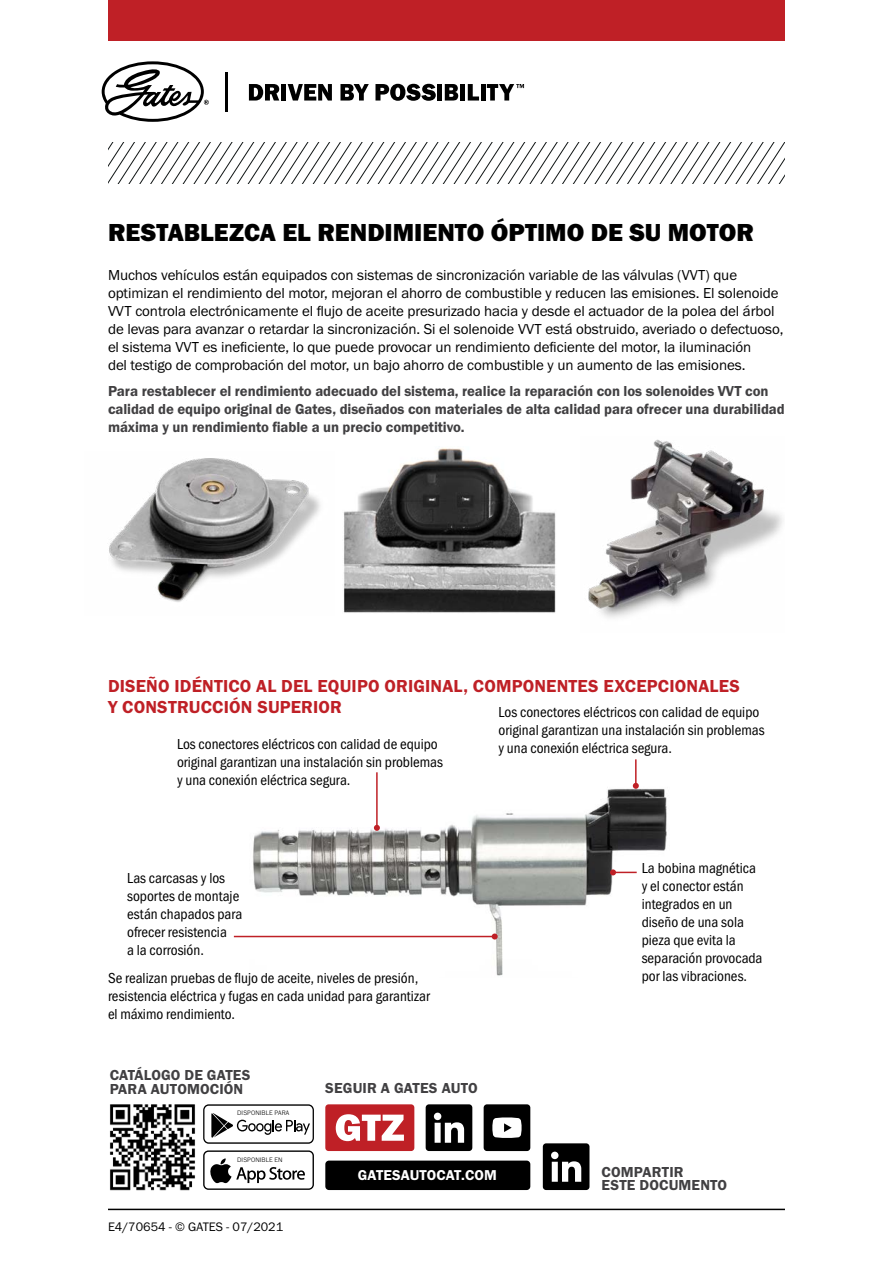
<style>
.page{position:relative;width:893px;height:1263px;background:#fff}
.page>*{position:absolute;margin:0;border:0;box-sizing:border-box;transform-origin:0 0}
.Title_-_17pt{font:25.5px "Franklin Gothic URW Hea";color:#000}
.BODY_-_Title_Red{font:18px/21px "Franklin Gothic URW Dem";letter-spacing:.01em;color:#bf2026}
._10pt_Tech_Body{font:15px/18px "Franklin Gothic URW Cond";color:#000}
.Body{font:15px/18px "Franklin Gothic URW Boo";letter-spacing:-.005em;color:#000}
.Body-2{font:15px/18px "Franklin Gothic URW Dem";letter-spacing:-.005em;color:#414042}
.FOLLOW_GATES_AUTO{font:15px/13.5px "Franklin Gothic URW Dem";letter-spacing:.01em;color:#414042}
.FOLLOW_GATES_AUTO-2{font:14.85px "Franklin Gothic URW Dem";letter-spacing:.01em;color:#fff}
.BODY_-_Footer{font:12.75px "Franklin Gothic URW Boo";color:#000}
.body_general{font:300 6.75px "Franklin Gothic URW";letter-spacing:.02em;color:#000}
</style>
<div class="page">
<hr style="left:108px;top:1209px;width:677px;height:1px;background:#000">
<img style="left:249px;top:785px;width:418px;height:191px">
<hr style="left:635px;top:759px;width:2px;height:27px;background:#bf2026">
<svg style="left:633px;top:783px;width:6px;height:6px"></svg>
<svg style="left:610px;top:869px;width:27px;height:6px"></svg>
<hr style="left:376px;top:772px;width:2px;height:56px;background:#bf2026">
<svg style="left:374px;top:825px;width:6px;height:6px"></svg>
<hr style="left:234px;top:936px;width:261px;height:1px;background:#bf2026">
<svg style="left:492px;top:933px;width:6px;height:6px"></svg>
<img style="left:110px;top:1104px;width:85px;height:86px">
<svg style="left:203px;top:1150px;width:111px;height:40px"></svg>
<svg style="left:203px;top:1104px;width:111px;height:40px"></svg>
<div style="left:325px;top:1160px;width:205px;height:30px;background:#000;border-radius:4px"></div>
<svg style="left:426px;top:1104px;width:46px;height:47px"></svg>
<svg style="left:325px;top:1104px;width:89px;height:47px"></svg>
<svg style="left:484px;top:1104px;width:46px;height:47px"></svg>
<svg style="left:543px;top:1143px;width:46px;height:47px"></svg>
<img style="left:109px;top:458px;width:212px;height:144px">
<img style="left:343px;top:448px;width:213px;height:165px">
<img style="left:588px;top:439px;width:195px;height:179px">
<div style="left:108px;top:0;width:677px;height:40px;background:#bf2026"></div>
<hr style="left:225px;top:72px;width:3px;height:39px;background:#000">
<svg style="left:249px;top:84px;width:30px;height:17px"></svg>
<div style="left:281px;top:84px;width:5px;height:17px;background:#000"></div>
<svg style="left:288px;top:84px;width:44px;height:17px"></svg>
<svg style="left:340px;top:84px;width:29px;height:17px"></svg>
<svg style="left:375px;top:84px;width:61px;height:17px"></svg>
<div style="left:437px;top:84px;width:5px;height:17px;background:#000"></div>
<svg style="left:445px;top:84px;width:13px;height:17px"></svg>
<div style="left:460px;top:84px;width:5px;height:17px;background:#000"></div>
<svg style="left:468px;top:84px;width:11px;height:17px"></svg>
<div style="left:481px;top:84px;width:5px;height:17px;background:#000"></div>
<svg style="left:487px;top:84px;width:37px;height:17px"></svg>
<svg style="left:102px;top:61px;width:107px;height:61px"></svg>
<svg style="left:108px;top:143px;width:677px;height:40px"></svg>
<p class="Title_-_17pt" style="left:108px;top:215px;width:647px">RESTABLEZCA EL RENDIMIENTO ÓPTIMO DE SU MOTOR</p>
<p class="Body" style="left:108px;top:266px;width:677px">Muchos vehículos están equipados con sistemas de sincronización variable de las válvulas (VVT) que optimizan el rendimiento del motor, mejoran el ahorro de combustible y reducen las emisiones. El solenoide VVT controla electrónicamente el flujo de aceite presurizado hacia y desde el actuador de la polea del árbol de levas para avanzar o retardar la sincronización. Si el solenoide VVT está obstruido, averiado o defectuoso, el sistema VVT es ineficiente, lo que puede provocar un rendimiento deficiente del motor, la iluminación<br>del testigo de comprobación del motor, un bajo ahorro de combustible y un aumento de las emisiones.</p>
<p class="Body-2" style="left:108px;top:382px;width:678px">Para restablecer el rendimiento adecuado del sistema, realice la reparación con los solenoides VVT con calidad de equipo original de Gates, diseñados con materiales de alta calidad para ofrecer una durabilidad máxima y un rendimiento fiable a un precio competitivo.</p>
<p class="BODY_-_Title_Red" style="left:108px;top:675px;width:633px">DISEÑO IDÉNTICO AL DEL EQUIPO ORIGINAL, COMPONENTES EXCEPCIONALES<br>Y CONSTRUCCIÓN SUPERIOR</p>
<p class="_10pt_Tech_Body" style="left:498px;top:702px;width:268px">Los conectores eléctricos con calidad de equipo original garantizan una instalación sin problemas y una conexión eléctrica segura.</p>
<p class="_10pt_Tech_Body" style="left:177px;top:734px;width:268px">Los conectores eléctricos con calidad de equipo original garantizan una instalación sin problemas y una conexión eléctrica segura.</p>
<p class="_10pt_Tech_Body" style="left:127px;top:868px;width:117px">Las carcasas y los soportes de montaje están chapados para ofrecer resistencia<br>a la corrosión.</p>
<p class="_10pt_Tech_Body" style="left:108px;top:967px;width:323px">Se realizan pruebas de flujo de aceite, niveles de presión, resistencia eléctrica y fugas en cada unidad para garantizar el máximo rendimiento.</p>
<p class="FOLLOW_GATES_AUTO" style="left:110px;top:1068px;width:142px">CATÁLOGO DE GATES<br>PARA AUTOMOCIÓN</p>
<p class="body_general" style="left:237px;top:1108px;width:54px">DISPONIBLE PARA</p>
<p class="body_general" style="left:237px;top:1155px;width:47px">DISPONIBLE EN</p>
<p class="BODY_-_Footer" style="left:108px;top:1219px;width:177px">E4/70654 - © GATES - 07/2021</p>
<p class="FOLLOW_GATES_AUTO" style="left:325px;top:1081px;width:154px">SEGUIR A GATES AUTO</p>
<p class="FOLLOW_GATES_AUTO-2" style="left:358px;top:1166px;width:141px">GATESAUTOCAT.COM</p>
<p class="_10pt_Tech_Body" style="left:642px;top:858px;width:122px">La bobina magnética y el conector están integrados en un diseño de una sola pieza que evita la separación provocada por las vibraciones.</p>
<p class="FOLLOW_GATES_AUTO" style="left:602px;top:1164px;width:127px">COMPARTIR<br>ESTE DOCUMENTO</p>
</div>
